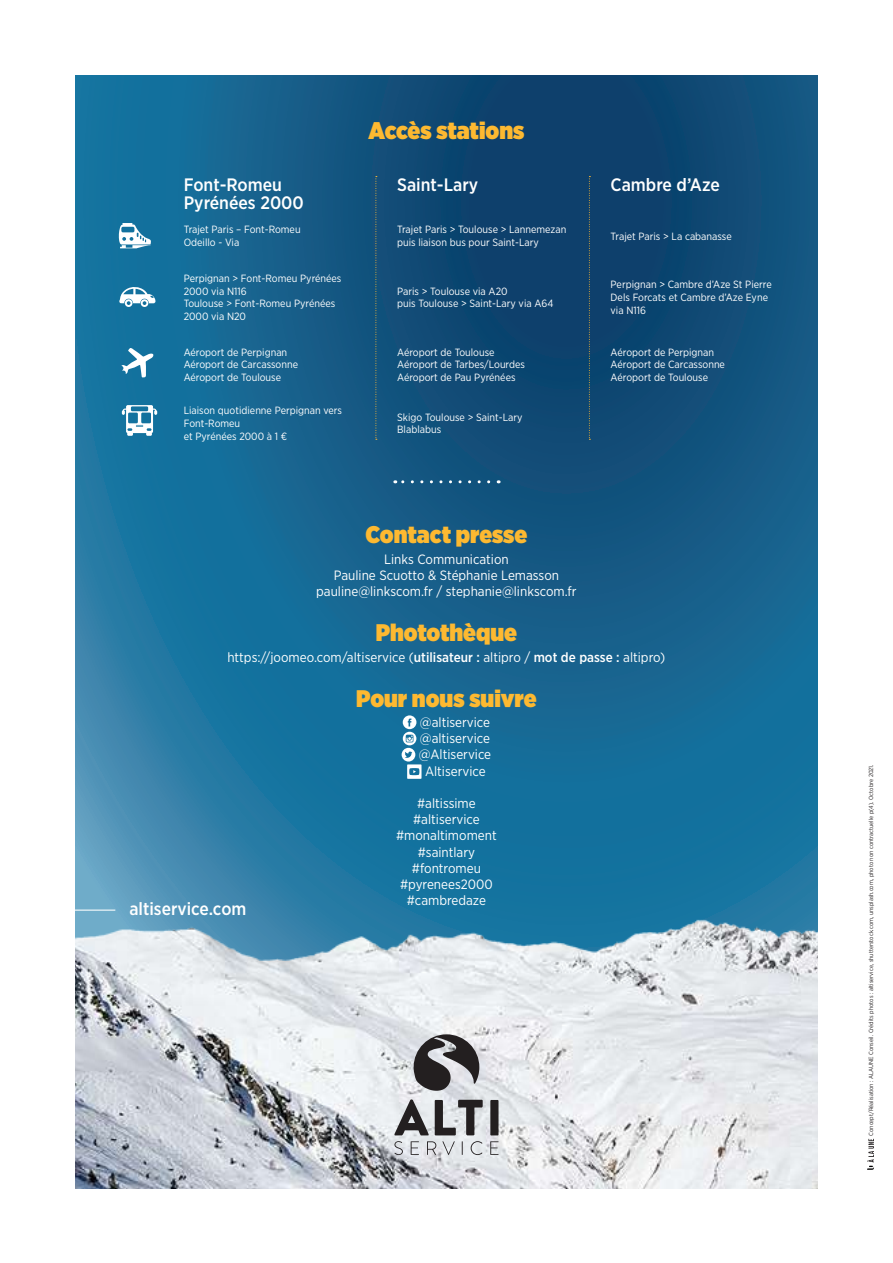
<style>
.page{position:relative;width:893px;height:1263px;background:#fff}
.page>*{position:absolute;margin:0;border:0;box-sizing:border-box;transform-origin:0 0}
.t1{font:900 24px "Gotham Narrow";color:#fdb931}
.t2{font:500 18px/18px "Gotham Narrow";color:#fff}
.t3{font:500 17.85px "Gotham Narrow";color:#fff}
.t4{font:13.5px/16.2px "Gotham Narrow";color:#fff;text-align:center}
.t5{font:10.5px/12.6px "Gotham Narrow";color:#fff}
.t6{font:6px "Gotham Narrow";color:#231f20}
.s1{font-weight:500}
</style>
<div class="page">
<svg style="left:75px;top:75px;width:743px;height:727px;background:#155e8a"></svg>
<img style="left:75px;top:802px;width:743px;height:387px">
<svg style="left:414px;top:1034px;width:65px;height:57px;background:#767578"></svg>
<svg style="left:394px;top:1141px;width:9px;height:14px"></svg>
<svg style="left:411px;top:1141px;width:8px;height:14px"></svg>
<svg style="left:427px;top:1141px;width:9px;height:14px"></svg>
<svg style="left:442px;top:1141px;width:13px;height:14px"></svg>
<svg style="left:462px;top:1141px;width:1px;height:14px"></svg>
<svg style="left:471px;top:1141px;width:11px;height:14px"></svg>
<svg style="left:490px;top:1141px;width:8px;height:14px"></svg>
<svg style="left:394px;top:1099px;width:35px;height:36px"></svg>
<svg style="left:435px;top:1100px;width:48px;height:35px;background:#88898b"></svg>
<svg style="left:490px;top:1100px;width:8px;height:35px"></svg>
<hr style="left:69px;top:909px;width:46px;height:2px;background:#fff">
<svg style="left:867px;top:1139px;width:7px;height:31px"></svg>
<svg style="left:402px;top:715px;width:20px;height:64px"></svg>
<svg style="left:119px;top:223px;width:32px;height:25px"></svg>
<svg style="left:119px;top:286px;width:36px;height:21px"></svg>
<svg style="left:121px;top:348px;width:33px;height:29px"></svg>
<svg style="left:122px;top:405px;width:35px;height:31px"></svg>
<svg style="left:375px;top:176px;width:2px;height:264px"></svg>
<svg style="left:395px;top:480px;width:94px;height:3px"></svg>
<svg style="left:589px;top:176px;width:1px;height:264px"></svg>
<h1 class="t1" style="left:368px;top:115px;width:157px">Accès stations</h1>
<h2 class="t2" style="left:184px;top:175px;width:122px">Font-Romeu<br>Pyrénées 2000</h2>
<h2 class="t2" style="left:397px;top:175px;width:83px">Saint-Lary</h2>
<h2 class="t2" style="left:611px;top:175px;width:111px">Cambre d’Aze</h2>
<p class="t5" style="left:184px;top:223px;width:118px">Trajet Paris – Font-Romeu<br>Odeillo - Via</p>
<p class="t5" style="left:397px;top:223px;width:171px">Trajet Paris &gt; Toulouse &gt; Lannemezan puis liaison bus pour Saint-Lary</p>
<p class="t5" style="left:611px;top:229px;width:123px">Trajet Paris &gt; La cabanasse</p>
<p class="t5" style="left:184px;top:272px;width:159px">Perpignan &gt; Font-Romeu Pyrénées<br>2000 via N116<br>Toulouse &gt; Font-Romeu Pyrénées<br>2000 via N20</p>
<p class="t5" style="left:397px;top:284px;width:158px">Paris &gt; Toulouse via A20<br>puis Toulouse &gt; Saint-Lary via A64</p>
<p class="t5" style="left:611px;top:278px;width:163px">Perpignan &gt; Cambre d’Aze St Pierre<br>Dels Forcats et Cambre d’Aze Eyne via N116</p>
<p class="t5" style="left:184px;top:346px;width:116px">Aéroport de Perpignan<br>Aéroport de Carcassonne<br>Aéroport de Toulouse</p>
<p class="t5" style="left:397px;top:346px;width:129px">Aéroport de Toulouse<br>Aéroport de Tarbes/Lourdes<br>Aéroport de Pau Pyrénées</p>
<p class="t5" style="left:611px;top:346px;width:116px">Aéroport de Perpignan<br>Aéroport de Carcassonne<br>Aéroport de Toulouse</p>
<p class="t5" style="left:184px;top:404px;width:160px">Liaison quotidienne Perpignan vers<br>Font-Romeu<br>et Pyrénées 2000 à 1 €</p>
<p class="t5" style="left:397px;top:410px;width:127px">Skigo Toulouse &gt; Saint-Lary<br>Blablabus</p>
<h1 class="t1" style="left:365px;top:518px;width:163px">Contact presse</h1>
<p class="t4" style="left:316px;top:551px;width:262px">Links Communication<br>Pauline Scuotto &amp; Stéphanie Lemasson pauline@linkscom.fr / stephanie@linkscom.fr</p>
<h1 class="t1" style="left:376px;top:616px;width:143px">Photothèque</h1>
<p class="t4" style="left:227px;top:648px;width:439px">https://joomeo.com/altiservice (<span class="s1">utilisateur :</span> altipro / <span class="s1">mot de passe :</span> altipro)</p>
<h1 class="t1" style="left:356px;top:682px;width:182px">Pour nous suivre</h1>
<p class="t4" style="left:419px;top:714px;width:74px">@altiservice @altiservice @Altiservice<br>Altiservice</p>
<p class="t4" style="left:396px;top:795px;width:102px">#altissime #altiservice #monaltimoment #saintlary #fontromeu #pyrenees2000 #cambredaze</p>
<h3 class="t3" style="left:129px;top:897px;width:119px">altiservice.com</h3>
<p class="t6" style="left:867px;top:1136px;width:373px;rotate:-90deg">Concept/Réalisation : ALAUNE Conseil. Crédits photos : altiservice, shutterstock.com, unsplash.com, photo non contractuelle p(4). Octobre 2021.</p>
</div>
